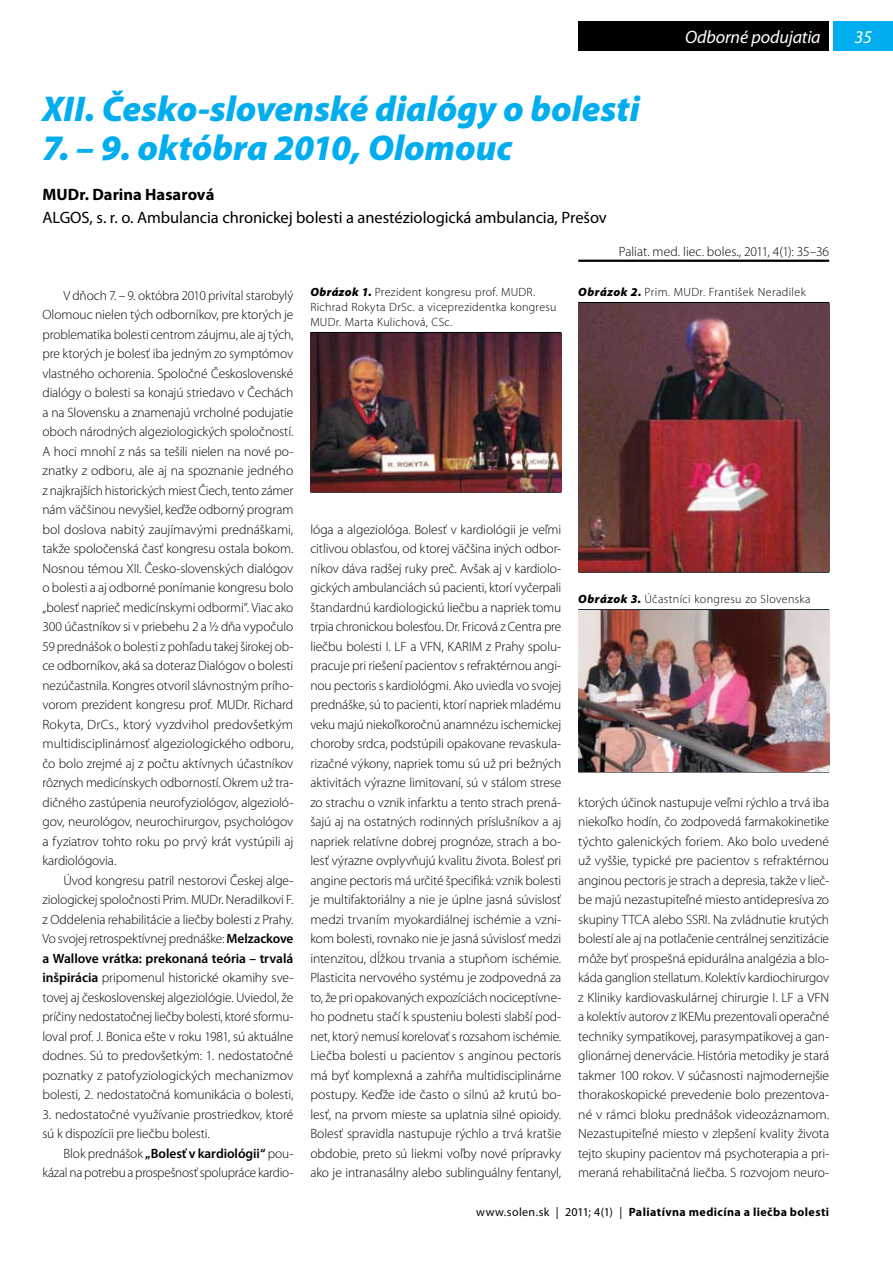
<style>
.page{position:relative;width:893px;height:1263px;background:#fff}
.page>*{position:absolute;margin:0;border:0;box-sizing:border-box;transform-origin:0 0}
.t1{font:italic 900 36px "Myriad Pro";color:#00aeef}
.t2{font:italic 18px "Myriad Pro";letter-spacing:-.005em;color:#fff}
.t3{font:16.5px "Myriad Pro";letter-spacing:-.005em;color:#000}
.t4{font:700 16.5px "Myriad Pro";color:#000}
.t5{font:300 13.5px/19.5px "Myriad Pro";letter-spacing:-.01em;color:#000;text-align:justify}
.t6{font:300 12px/15px "Myriad Pro";letter-spacing:.025em;color:#000}
.t7{font:700 12px "Myriad Pro";letter-spacing:.035em;color:#000}
.s1{font-weight:600}
.s2{font-weight:900;font-style:italic}
.s3{font-weight:400}
</style>
<div class="page">
<div style="left:833px;top:21px;width:60px;height:30px;background:#00aeef"></div>
<div style="left:578px;top:21px;width:251px;height:30px;background:#000"></div>
<hr style="left:578px;top:260px;width:251px;height:2px;background:#000">
<hr style="left:310px;top:492px;width:251px;height:1px;background:#000">
<hr style="left:310px;top:332px;width:251px;height:1px;background:#000">
<img style="left:310px;top:333px;width:251px;height:159px">
<hr style="left:578px;top:572px;width:251px;height:1px;background:#000">
<hr style="left:578px;top:302px;width:251px;height:1px;background:#000">
<img style="left:578px;top:303px;width:251px;height:269px">
<hr style="left:578px;top:772px;width:251px;height:1px;background:#000">
<hr style="left:578px;top:609px;width:251px;height:2px;background:#000">
<img style="left:578px;top:611px;width:251px;height:161px">
<h2 class="t2" style="left:685px;top:26px;width:137px">Odborné podujatia</h2>
<h1 class="t1" style="left:43px;top:84px;width:599px">XII. Česko-slovenské dialógy o bolesti</h1>
<h1 class="t1" style="left:43px;top:123px;width:471px">7. – 9. októbra 2010, Olomouc</h1>
<p class="t4" style="left:43px;top:184px;width:173px">MUDr. Darina Hasarová</p>
<p class="t3" style="left:43px;top:207px;width:566px">ALGOS, s. r. o. Ambulancia chronickej bolesti a anestéziologická ambulancia, Prešov</p>
<p class="t5" style="left:619px;top:241px;width:212px">Paliat. med. liec. boles., 2011, 4(1): 35–36</p>
<p class="t5" style="left:43px;top:285px;width:252px;text-indent:21px">V dňoch 7. – 9. októbra 2010 privítal starobylý Olomouc nielen tých odborníkov, pre ktorých je problematika bolesti centrom záujmu, ale aj tých, pre ktorých je bolesť iba jedným zo symptómov vlastného ochorenia. Spoločné Československé dialógy o bolesti sa konajú striedavo v Čechách a na Slovensku a znamenajú vrcholné podujatie oboch národných algeziologických spoločností.<br>A hoci mnohí z nás sa tešili nielen na nové po&shy;znatky z odboru, ale aj na spoznanie jedného z najkrajších historických miest Čiech, tento zámer nám väčšinou nevyšiel, keďže odborný program bol doslova nabitý zaujímavými prednáškami, takže spoločenská časť kongresu ostala bokom.<br>Nosnou témou XII. Česko-slovenských dialógov o bolesti a aj odborné ponímanie kongresu bolo „bolesť naprieč medicínskymi odbormi“. Viac ako 300 účastníkov si v priebehu 2 a ½ dňa vypočulo 59 prednášok o bolesti z pohľadu takej širokej ob&shy;ce odborníkov, aká sa doteraz Dialógov o bolesti nezúčastnila. Kongres otvoril slávnostným prího&shy;vorom prezident kongresu prof. MUDr. Richard Rokyta, DrCs., ktorý vyzdvihol predovšetkým multidisciplinárnosť algeziologického odboru, čo bolo zrejmé aj z počtu aktívnych účastníkov rôznych medicínskych odborností. Okrem už tra&shy;dičného zastúpenia neurofyziológov, algezioló&shy;gov, neurológov, neurochirurgov, psychológov a fyziatrov tohto roku po prvý krát vystúpili aj kardiológovia.</p>
<p class="t5" style="left:43px;top:870px;width:252px;text-indent:21px">Úvod kongresu patril nestorovi Českej alge&shy;ziologickej spoločnosti Prim. MUDr. Neradilkovi F. z Oddelenia rehabilitácie a liečby bolesti z Prahy.<br>Vo svojej retrospektívnej prednáške: <span class="s1">Melzackove a Wallove vrátka: prekonaná teória – trvalá inšpirácia</span> pripomenul historické okamihy sve&shy;tovej aj československej algeziológie. Uviedol, že príčiny nedostatočnej liečby bolesti, ktoré sformu&shy;loval prof. J. Bonica ešte v roku 1981, sú aktuálne dodnes. Sú to predovšetkým: 1. nedostatočné poznatky z patofyziologických mechanizmov bolesti, 2. nedostatočná komunikácia o bolesti,</p>
<p class="t5" style="left:43px;top:1104px;width:252px">3. nedostatočné využívanie prostriedkov, ktoré sú k dispozícii pre liečbu bolesti.</p>
<p class="t5" style="left:43px;top:1143px;width:252px;text-align:right">Blok prednášok <span class="s1">„Bolesť v kardiológii“</span> pou&shy;kázal na potrebu aprospešnosť spolupráce kardio-</p>
<p class="t6" style="left:310px;top:284px;width:247px"><span class="s2">Obrázok 1.</span> Prezident kongresu prof. MUDR.<br>Richrad Rokyta DrSc. a viceprezidentka kongresu<br>MUDr. Marta Kulichová, CSc.</p>
<p class="t6" style="left:578px;top:284px;width:229px"><span class="s2">Obrázok 2.</span> Prim. MUDr. František Neradilek</p>
<p class="t5" style="left:310px;top:519px;width:252px">lóga a algeziológa. Bolesť v kardiológii je veľmi citlivou oblasťou, od ktorej väčšina iných odbor&shy;níkov dáva radšej ruky preč. Avšak aj v kardiolo&shy;gických ambulanciách sú pacienti, ktorí vyčerpali štandardnú kardiologickú liečbu a napriek tomu trpia chronickou bolesťou. Dr. Fricová z Centra pre liečbu bolesti I. LF a VFN, KARIM z Prahy spolu&shy;pracuje pri riešení pacientov s refraktérnou angi&shy;nou pectoris s kardiológmi. Ako uviedla vo svojej prednáške, sú to pacienti, ktorí napriek mladému veku majú niekoľkoročnú anamnézu ischemickej choroby srdca, podstúpili opakovane revaskula&shy;rizačné výkony, napriek tomu sú už pri bežných aktivitách výrazne limitovaní, sú v stálom strese zo strachu o vznik infarktu a tento strach prená&shy;šajú aj na ostatných rodinných príslušníkov a aj napriek relatívne dobrej prognóze, strach a bo&shy;lesť výrazne ovplyvňujú kvalitu života. Bolesť pri angine pectoris má určité špecifiká: vznik bolesti je multifaktoriálny a nie je úplne jasná súvislosť medzi trvaním myokardiálnej ischémie a vzni&shy;kom bolesti, rovnako nie je jasná súvislosť medzi intenzitou, dĺžkou trvania a stupňom ischémie.<br>Plasticita nervového systému je zodpovedná za to, že pri opakovaných expozíciách nociceptívne&shy;ho podnetu stačí k spusteniu bolesti slabší pod&shy;net, ktorý nemusí korelovať s rozsahom ischémie.<br>Liečba bolesti u pacientov s anginou pectoris má byť komplexná a zahŕňa multidisciplinárne postupy. Keďže ide často o silnú až krutú bo&shy;lesť, na prvom mieste sa uplatnia silné opioidy.<br>Bolesť spravidla nastupuje rýchlo a trvá kratšie obdobie, preto sú liekmi voľby nové prípravky ako je intranasálny alebo sublinguálny fentanyl,</p>
<p class="t6" style="left:578px;top:592px;width:234px"><span class="s2">Obrázok 3.</span> Účastníci kongresu zo Slovenska</p>
<p class="t5" style="left:578px;top:792px;width:252px">ktorých účinok nastupuje veľmi rýchlo a trvá iba niekoľko hodín, čo zodpovedá farmakokinetike týchto galenických foriem. Ako bolo uvedené už vyššie, typické pre pacientov s refraktérnou anginou pectoris je strach a depresia, takže v lieč&shy;be majú nezastupiteľné miesto antidepresíva zo skupiny TTCA alebo SSRI. Na zvládnutie krutých bolestí ale aj na potlačenie centrálnej senzitizácie môže byť prospešná epidurálna analgézia a blo&shy;káda ganglion stellatum. Kolektív kardiochirurgov z Kliniky kardiovaskulárnej chirurgie I. LF a VFN a kolektív autorov z IKEMu prezentovali operačné techniky sympatikovej, parasympatikovej a gan&shy;glionárnej denervácie. História metodiky je stará takmer 100 rokov. V súčasnosti najmodernejšie thorakoskopické prevedenie bolo prezentova&shy;né v rámci bloku prednášok videozáznamom.<br>Nezastupiteľné miesto v zlepšení kvality života tejto skupiny pacientov má psychoterapia a pri&shy;meraná rehabilitačná liečba. S rozvojom neuro-</p>
<p class="t7" style="left:476px;top:1204px;width:354px"><span class="s3">www.solen.sk | 2011; 4(1) |</span> Paliatívna medicína a liečba bolesti</p>
<h2 class="t2" style="left:854px;top:26px;width:19px">35</h2>
</div>
